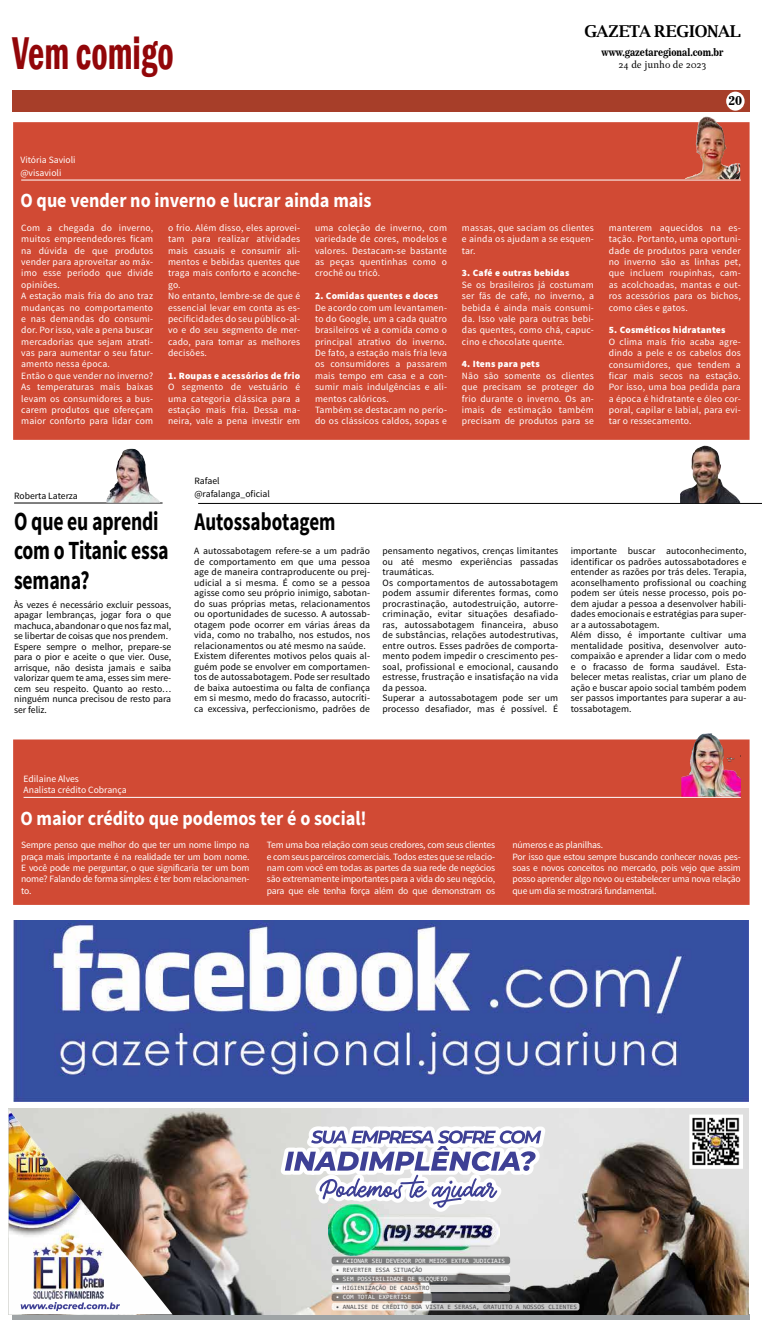
<style>
.page{position:relative;width:762px;height:1332px;background:#fff}
.page>*{position:absolute;margin:0;border:0;box-sizing:border-box;transform-origin:0 0}
.t1{font:600 condensed 47.25px "Franklin Gothic";color:#920609;scale:.75 1}
.t2{font:700 26.25px/29.8px "Source Sans Pro";letter-spacing:-.01em;color:#000;scale:.75 1}
.t3{font:700 25.38px "Source Sans Pro";color:#000;scale:.75 1}
.t4{font:700 20.12px "Source Sans Pro";color:#fff;scale:.9 1}
.t5{font:700 16.36px "Luxi Serif";letter-spacing:-.02em;color:#000}
.t6{font:13.12px "News 706 BT Bold C";color:#000}
.t7{font:10.5px "News 706 BT Bold C";color:#000;scale:.87 1}
.t8{font:10.5px "Delicato Pro";letter-spacing:-.015em;color:#000}
.t9{font:9.62px/11.4px "Source Sans Pro";letter-spacing:.02em;color:#fff;text-align:justify}
.t10{font:9.62px/10.5px "Source Sans Pro";letter-spacing:.01em;color:#000}
.t11{font:9.62px/11.4px "Source Sans Pro";letter-spacing:-.02em;color:#fff}
.t12{font:900 9.62px "Source Sans Pro";letter-spacing:.02em;color:#fff}
.t13{font:9.62px/10.5px "Source Sans Pro";color:#fff}
.t14{font:6.56px "Consolas";color:#4b4b4d}
.t15{font:6.56px "Consolas";color:#fefefe}
</style>
<div class="page">
<div style="left:12px;top:1314px;width:737px;height:6px;background:#9fa4a6"></div>
<div style="left:13px;top:91px;width:736px;height:21px;background:#a73e29"></div>
<div style="left:726px;top:92px;width:18px;height:19px;background:#fff;border-radius:50%"></div>
<div style="left:13px;top:739px;width:736px;height:166px;background:#d14a34;border:2px solid #d14a34"></div>
<div style="left:13px;top:122px;width:736px;height:318px;background:#d14a34;border:2px solid #d14a34"></div>
<hr style="left:24px;top:797px;width:716px;height:1px;background:#fff">
<hr style="left:21px;top:180px;width:719px;height:1px;background:#fff">
<img style="left:690px;top:733px;width:21px;height:24px">
<img style="left:172px;top:1109px;width:576px;height:205px">
<img style="left:329px;top:1233px;width:170px;height:23px">
<img style="left:20px;top:1109px;width:152px;height:205px">
<svg style="left:275px;top:1109px;width:277px;height:124px"></svg>
<img style="left:9px;top:1109px;width:83px;height:129px">
<img style="left:331px;top:1257px;width:179px;height:7px">
<img style="left:331px;top:1266px;width:179px;height:7px">
<img style="left:331px;top:1275px;width:179px;height:26px">
<img style="left:331px;top:1303px;width:248px;height:7px">
<img style="left:689px;top:1115px;width:53px;height:53px">
<img style="left:709px;top:1135px;width:13px;height:14px">
<hr style="left:14px;top:503px;width:148px;height:1px;background:#000">
<hr style="left:198px;top:503px;width:563px;height:1px;background:#000">
<img style="left:680px;top:446px;width:60px;height:57px">
<img style="left:108px;top:449px;width:20px;height:47px">
<img style="left:684px;top:116px;width:56px;height:63px">
<img style="left:14px;top:920px;width:734px;height:181px">
<h1 class="t1" style="left:12px;top:22px;width:216px">Vem comigo</h1>
<h3 class="t5" style="left:584px;top:20px;width:158px">GAZETA REGIONAL</h3>
<p class="t7" style="left:601px;top:46px;width:142px">www.gazetaregional.com.br</p>
<p class="t8" style="left:618px;top:59px;width:89px">24 de junho de 2023</p>
<h3 class="t6" style="left:728px;top:93px;width:15px">20</h3>
<p class="t13" style="left:20px;top:153px;width:57px;line-height:13px">Vitória Savioli @visavioli</p>
<h3 class="t4" style="left:20px;top:188px;width:391px">O que vender no inverno e lucrar ainda mais</h3>
<p class="t9" style="left:21px;top:222px;width:133px;text-align:left">Com a chegada do inverno, muitos empreendedores ficam na dúvida de que produtos vender para aproveitar ao máx&shy;imo esse período que divide opiniões.<br>A estação mais fria do ano traz mudanças no comportamento e nas demandas do consumi&shy;dor. Por isso, vale a pena buscar mercadorias que sejam atrati&shy;vas para aumentar o seu fatur&shy;amento nessa época.<br>Então o que vender no inverno?<br>As temperaturas mais baixas levam os consumidores a bus&shy;carem produtos que ofereçam maior conforto para lidar com</p>
<p class="t9" style="left:168px;top:222px;width:133px;text-align:left">o frio. Além disso, eles aprovei&shy;tam para realizar atividades mais casuais e consumir ali&shy;mentos e bebidas quentes que traga mais conforto e aconche&shy;go.<br>No entanto, lembre-se de que é essencial levar em conta as es&shy;pecificidades do seu público-al&shy;vo e do seu segmento de mer&shy;cado, para tomar as melhores decisões.</p>
<p class="t12" style="left:168px;top:369px;width:133px">1. Roupas e acessórios de frio</p>
<p class="t9" style="left:168px;top:381px;width:133px">O segmento de vestuário é uma categoria clássica para a estação mais fria. Dessa ma&shy;neira, vale a pena investir em</p>
<p class="t9" style="left:315px;top:222px;width:133px">uma coleção de inverno, com variedade de cores, modelos e valores. Destacam-se bastante as peças quentinhas como o crochê ou tricô.</p>
<p class="t12" style="left:315px;top:290px;width:125px">2. Comidas quentes e doces</p>
<p class="t9" style="left:315px;top:302px;width:133px;text-align:left">De acordo com um levantamen&shy;to do Google, um a cada quatro brasileiros vê a comida como o principal atrativo do inverno.<br>De fato, a estação mais fria leva os consumidores a passarem mais tempo em casa e a con&shy;sumir mais indulgências e ali&shy;mentos calóricos.<br>Também se destacam no perío&shy;do os clássicos caldos, sopas e</p>
<p class="t9" style="left:462px;top:222px;width:133px">massas, que saciam os clientes e ainda os ajudam a se esquen&shy;tar.</p>
<p class="t12" style="left:462px;top:267px;width:109px">3. Café e outras bebidas</p>
<p class="t9" style="left:462px;top:279px;width:133px">Se os brasileiros já costumam ser fãs de café, no inverno, a bebida é ainda mais consumi&shy;da. Isso vale para outras bebi&shy;das quentes, como chá, capuc&shy;cino e chocolate quente.</p>
<p class="t12" style="left:462px;top:358px;width:79px">4. Itens para pets</p>
<p class="t9" style="left:462px;top:370px;width:133px">Não são somente os clientes que precisam se proteger do frio durante o inverno. Os an&shy;imais de estimação também precisam de produtos para se</p>
<p class="t9" style="left:608px;top:222px;width:133px">manterem aquecidos na es&shy;tação. Portanto, uma oportuni&shy;dade de produtos para vender no inverno são as linhas pet, que incluem roupinhas, cam&shy;as acolchoadas, mantas e out&shy;ros acessórios para os bichos, como cães e gatos.</p>
<p class="t12" style="left:608px;top:324px;width:118px">5. Cosméticos hidratantes</p>
<p class="t9" style="left:608px;top:336px;width:133px">O clima mais frio acaba agre&shy;dindo a pele e os cabelos dos consumidores, que tendem a ficar mais secos na estação.<br>Por isso, uma boa pedida para a época é hidratante e óleo cor&shy;poral, capilar e labial, para evi&shy;tar o ressecamento.</p>
<p class="t10" style="left:14px;top:491px;width:65px">Roberta Laterza</p>
<h2 class="t2" style="left:14px;top:507px;width:208px">O que eu aprendi com o Titanic essa semana?</h2>
<p class="t10" style="left:14px;top:600px;width:159px">Às vezes é necessário excluir pessoas, apagar lembranças, jogar fora o que machuca, abandonar o que nos faz mal, se libertar de coisas que nos prendem.<br>Espere sempre o melhor, prepare-se para o pior e aceite o que vier. Ouse, arrisque, não desista jamais e saiba valorizar quem te ama, esses sim mere&shy;cem seu respeito. Quanto ao resto… ninguém nunca precisou de resto para ser feliz.</p>
<p class="t10" style="left:194px;top:475px;width:77px;line-height:13px">Rafael @rafalanga_oficial</p>
<h3 class="t3" style="left:194px;top:505px;width:189px">Autossabotagem</h3>
<p class="t10" style="left:194px;top:546px;width:177px">A autossabotagem refere-se a um padrão de comportamento em que uma pessoa age de maneira contraproducente ou prej&shy;udicial a si mesma. É como se a pessoa agisse como seu próprio inimigo, sabotan&shy;do suas próprias metas, relacionamentos ou oportunidades de sucesso. A autossab&shy;otagem pode ocorrer em várias áreas da vida, como no trabalho, nos estudos, nos relacionamentos ou até mesmo na saúde.<br>Existem diferentes motivos pelos quais al&shy;guém pode se envolver em comportamen&shy;tos de autossabotagem. Pode ser resultado de baixa autoestima ou falta de confiança em si mesmo, medo do fracasso, autocríti&shy;ca excessiva, perfeccionismo, padrões de</p>
<p class="t10" style="left:382px;top:546px;width:177px">pensamento negativos, crenças limitantes ou até mesmo experiências passadas traumáticas.<br>Os comportamentos de autossabotagem podem assumir diferentes formas, como procrastinação, autodestruição, autorre&shy;criminação, evitar situações desafiado&shy;ras, autossabotagem financeira, abuso de substâncias, relações autodestrutivas, entre outros. Esses padrões de comporta&shy;mento podem impedir o crescimento pes&shy;soal, profissional e emocional, causando estresse, frustração e insatisfação na vida da pessoa.<br>Superar a autossabotagem pode ser um processo desafiador, mas é possível. É</p>
<p class="t10" style="left:570px;top:546px;width:177px">importante buscar autoconhecimento, identificar os padrões autossabotadores e entender as razões por trás deles. Terapia, aconselhamento profissional ou coaching podem ser úteis nesse processo, pois po&shy;dem ajudar a pessoa a desenvolver habili&shy;dades emocionais e estratégias para super&shy;ar a autossabotagem.<br>Além disso, é importante cultivar uma mentalidade positiva, desenvolver auto&shy;compaixão e aprender a lidar com o medo e o fracasso de forma saudável. Esta&shy;belecer metas realistas, criar um plano de ação e buscar apoio social também podem ser passos importantes para superar a au&shy;tossabotagem.</p>
<p class="t13" style="left:24px;top:774px;width:105px">Edilaine Alves<br>Analista crédito Cobrança</p>
<h3 class="t4" style="left:20px;top:805px;width:386px">O maior crédito que podemos ter é o social!</h3>
<p class="t9" style="left:21px;top:839px;width:230px">Sempre penso que melhor do que ter um nome limpo na praça mais importante é na realidade ter um bom nome.<br>E você pode me perguntar, o que significaria ter um bom nome? Falando de forma simples: é ter bom relacionamen&shy;to.</p>
<p class="t9" style="left:267px;top:839px;width:230px">Tem uma boa relação com seus credores, com seus clientes e com seus parceiros comerciais. Todos estes que se relacio&shy;nam com você em todas as partes da sua rede de negócios são extremamente importantes para a vida do seu negócio, para que ele tenha força além do que demonstram os</p>
<p class="t11" style="left:512px;top:839px;width:230px">números e as planilhas.<br>Por isso que estou sempre buscando conhecer novas pes&shy;soas e novos conceitos no mercado, pois vejo que assim posso aprender algo novo ou estabelecer uma nova relação que um dia se mostrará fundamental.</p>
<p class="t15" style="left:336px;top:1256px;width:171px">• ACIONAR SEU DEVEDOR POR MEIOS EXTRA JUDICIAIS</p>
<p class="t15" style="left:336px;top:1274px;width:113px">• SEM POSSIBILIDADE DE BLOQUEIO</p>
<p class="t15" style="left:336px;top:1293px;width:77px">• COM TOTAL EXPERTISE</p>
<p class="t14" style="left:336px;top:1265px;width:88px">• REVERTER ESSA SITUAÇÃO</p>
<p class="t14" style="left:336px;top:1284px;width:95px">• HIGIENIZAÇÃO DE CADASTRO</p>
<p class="t14" style="left:336px;top:1303px;width:243px">• ANALISE DE CRÉDITO BOA VISTA E SERASA, GRATUITO A NOSSOS CLIENTES</p>
</div>
